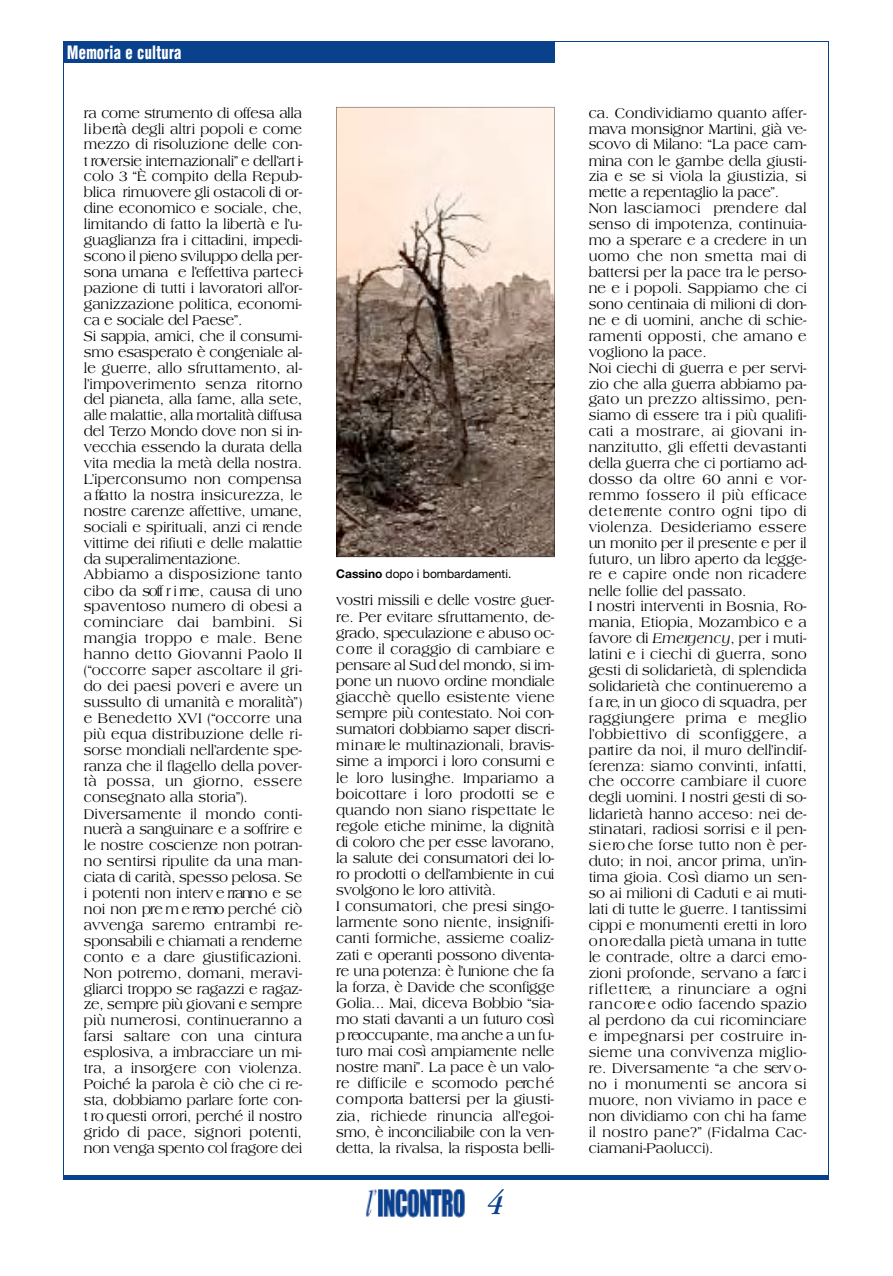
<style>
.page{position:relative;width:893px;height:1276px;background:#fff}
.page>*{position:absolute;margin:0;border:0;box-sizing:border-box;transform-origin:0 0}
.t1{font:italic condensed 36px "Garamond";color:#0a418d}
.t2{font:900 condensed 18px "Helvetica";letter-spacing:.02em;color:#fff;scale:.8 1}
.t3{font:15px/15.9px "Americana";color:#000;scale:.9 1}
.t4{font:12px "Helvetica Neue";color:#000}
.s1{font-weight:700}
.s2{font-style:italic}
</style>
<div class="page">
<div style="left:63px;top:42px;width:491px;height:21px;background:#0a418d"></div>
<hr style="left:63px;top:41px;width:765px;height:1px;background:#0a418d">
<hr style="left:828px;top:42px;width:1px;height:1135px;background:#0a418d">
<hr style="left:63px;top:1175px;width:765px;height:4px;background:#0a418d">
<hr style="left:63px;top:42px;width:1px;height:1135px;background:#0a418d">
<img style="left:365px;top:1189px;width:100px;height:29px">
<svg style="left:336px;top:107px;width:218px;height:450px;background:#a49387"></svg>
<p class="t2" style="left:67px;top:45px;width:144px">Memoria e cultura</p>
<p class="t3" style="left:84px;top:106px;width:245px">ra come strumento di offesa alla l i b e rtà degli altri popoli e come mezzo di risoluzione delle con&shy;t roversie internazionali” e dell’art i&shy;colo 3 “È compito della Repub&shy;blica rimuovere gli ostacoli di or&shy;dine economico e sociale, che, limitando di fatto la libertà e l’u&shy;guaglianza fra i cittadini, impedi&shy;scono il pieno sviluppo della per&shy;sona umana e l’effettiva parte c i&shy;pazione di tutti i lavoratori all’or&shy;ganizzazione politica, economi&shy;ca e sociale del Paese”.<br>Si sappia, amici, che il consumi&shy;smo esasperato è congeniale al&shy;le guerre, allo sfruttamento, al&shy;l’impoverimento senza ritorn o del pianeta, alla fame, alla sete, alle malattie, alla mortalità diffu s a del Te rzo Mondo dove non si in&shy;vecchia essendo la durata della vita media la metà della nostra.<br>L’ip e rconsumo non compensa a ffatto la nostra insicurezza, le n o s tre carenze affettive, umane, sociali e spirituali, anzi ci re n d e vittime dei rifiuti e delle malattie da superalimentazione.<br>Abbiamo a disposizione tanto cibo da soff r i rne, causa di uno spaventoso numero di obesi a c o m in c ia re dai bambini. Si mangia troppo e male. Bene hanno detto Giovanni Paolo II (“o c c o rre saper ascoltare il gri&shy;do dei paesi poveri e avere un sussulto di umanità e moralità”) e Benedetto XVI (“occorre una più equa distribuzione delle ri&shy;sorse mondiali nell’ardente spe&shy;ranza che il flagello della pover&shy;tà possa, un giorno, essere consegnato alla storia”).<br>Diversamente il mondo conti&shy;nuerà a sanguinare e a soffrire e le nostre coscienze non potran&shy;no sentirsi ripulite da una man&shy;ciata di carità, spesso pelosa. Se i potenti non interv e rranno e se noi non pre m e remo perché ciò avvenga saremo entrambi re&shy;sponsabili e chiamati a re n d e rn e conto e a dare giustificazioni.<br>Non potremo, domani, meravi&shy;g lia rci troppo se ragazzi e ragaz&shy;ze, sempre più giovani e sempre più numerosi, continueranno a farsi saltare con una cintura esplosiva, a imbracciare un mi&shy;tra, a insorg e re con violenza.<br>Poiché la parola è ciò che ci re&shy;sta, dobbiamo parlare forte con&shy;t ro questi orrori, perché il nostro grido di pace, signori potenti, non venga spento col fragore dei</p>
<p class="t4" style="left:336px;top:569px;width:177px"><span class="s1">Cassino</span> dopo i bombardamenti.</p>
<p class="t3" style="left:336px;top:593px;width:244px">vostri missili e delle vostre guer&shy;re. Per evitare sfruttamento, de&shy;grado, speculazione e abuso oc&shy;c o rre il coraggio di cambiare e p e n s a re al Sud del mondo, si im&shy;pone un nuovo ordine mondiale giacchè quello esistente viene s e m p re più contestato. Noi con&shy;sumatori dobbiamo saper discri&shy;m i n a re le multinazionali, bravis&shy;sime a imporci i loro consumi e le loro lusinghe. Impariamo a b o ic o tta re i loro prodotti se e quando non siano rispettate le regole etiche minime, la dignità di coloro che per esse lavorano, la salute dei consumatori dei lo&shy;ro prodotti o dell’ambiente in cui svolgono le loro attività.<br>I consumatori, che presi singo&shy;la rmente sono niente, insignifi&shy;canti formiche, assieme coaliz&shy;zati e operanti possono diventa&shy;re una potenza: è l’unione che fa la forza, è Davide che sconfigge<br>Golia... Mai, diceva Bobbio “sia&shy;mo stati davanti a un futuro così p reoccupante, ma anche a un fu&shy;tu ro mai così ampiamente nelle n o s tre mani”. La pace è un valo&shy;re difficile e scomodo perc h é c o m p o rta battersi per la giusti&shy;zia, richiede rinuncia all’egoi&shy;smo, è inconciliabile con la ven&shy;detta, la rivalsa, la risposta belli-</p>
<h1 class="t1" style="left:487px;top:1188px;width:17px">4</h1>
<p class="t3" style="left:589px;top:106px;width:244px">ca. Condividiamo quanto affe r&shy;mava monsignor Martini, già ve&shy;scovo di Milano: “La pace cam&shy;mina con le gambe della giusti&shy;zia e se si viola la giustizia, si mette a repentaglio la pace”.<br>Non lasciamoci pre n d e re dal senso di impotenza, continuia&shy;mo a sperare e a credere in un uomo che non smetta mai di battersi per la pace tra le perso&shy;ne e i popoli. Sappiamo che ci sono centinaia di milioni di don&shy;ne e di uomini, anche di schie&shy;ramenti opposti, che amano e vogliono la pace.<br>Noi ciechi di guerra e per servi&shy;zio che alla guerra abbiamo pa&shy;gato un prezzo altissimo, pen&shy;siamo di essere tra i più qualifi&shy;cati a mostrare, ai giovani in&shy;nanzitutto, gli effetti devastanti della guerra che ci portiamo ad&shy;dosso da oltre 60 anni e vor&shy;remmo fossero il più effic a c e d e t e rrente contro ogni tipo di violenza. Desideriamo essere un monito per il presente e per il futuro, un libro aperto da legge&shy;re e capire onde non ricadere nelle follie del passato.<br>I nostri interventi in Bosnia, Ro&shy;mania, Etiopia, Mozambico e a fa v o re di <span class="s2">E m e rg e n c y</span>, per i muti&shy;latini e i ciechi di guerra, sono gesti di solidarietà, di splendida solidarietà che continueremo a f a re, in un gioco di squadra, per ra g g iu n g e re prima e meglio l’obbiettivo di sconfiggere, a p a rtire da noi, il muro dell’indif&shy;fe renza: siamo convinti, infatti, che occorre cambiare il cuore degli uomini. I nostri gesti di so&shy;lidarietà hanno acceso: nei de&shy;stinatari, radiosi sorrisi e il pen&shy;s i e ro che forse tutto non è per&shy;duto; in noi, ancor prima, un’in&shy;tima gioia. Così diamo un sen&shy;so ai milioni di Caduti e ai muti&shy;lati di tutte le guerre. I tantissimi cippi e monumenti eretti in loro o n o re dalla pietà umana in tutte le contrade, oltre a darci emo&shy;zioni profonde, servano a farc i r i f l e t t e re, a rinunciare a ogni r a n c o re e odio facendo spazio al perdono da cui ricominciare e impegnarsi per costru ire in&shy;sieme una convivenza miglio&shy;re. Diversamente “a che serv o&shy;no i monumenti se ancora si m u o re, non viviamo in pace e non dividiamo con chi ha fame il nostro pane?” (Fidalma Cac&shy;c ia m a n i-P a o lu c c i).</p>
</div>
